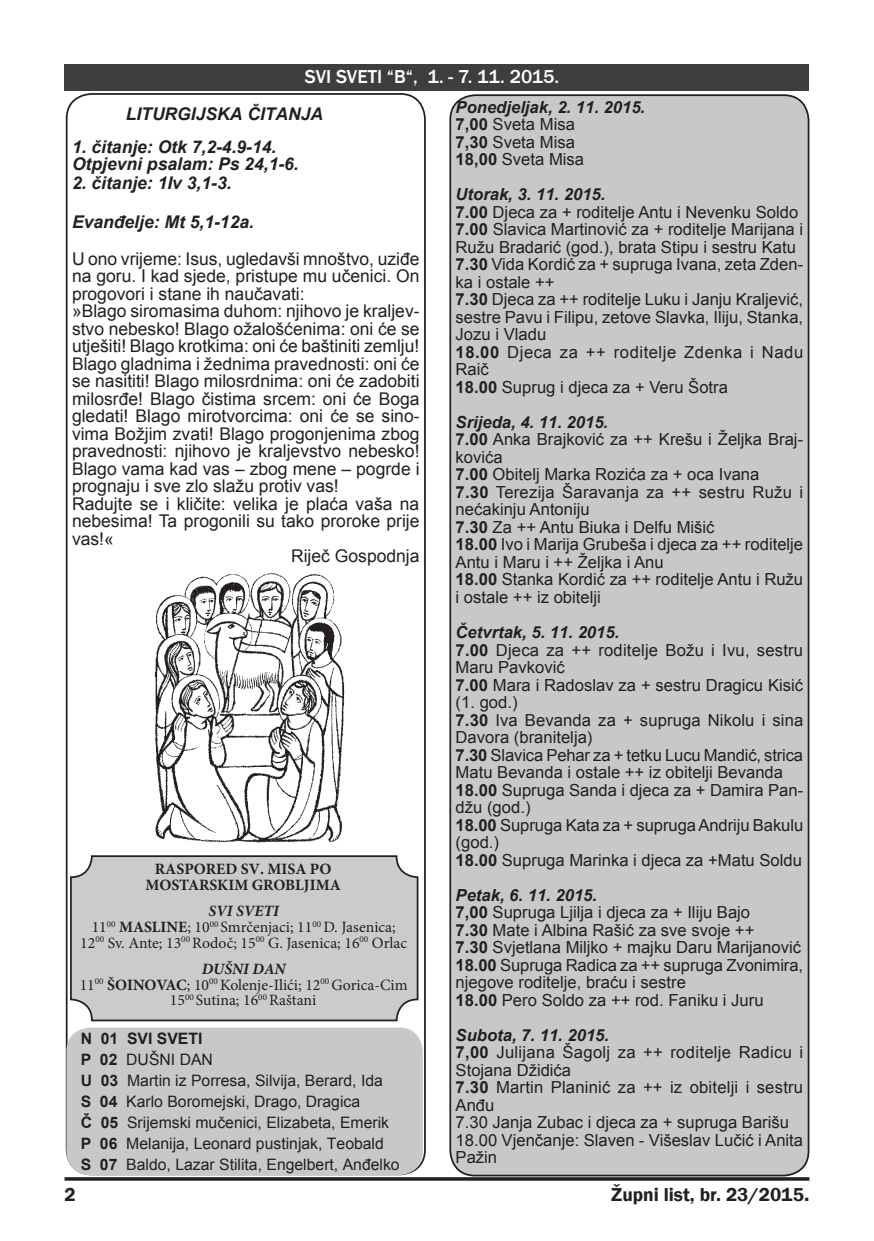
<style>
.page{position:relative;width:874px;height:1241px;background:#fff}
.page>*{position:absolute;margin:0;border:0;box-sizing:border-box;transform-origin:0 0}
.t1{font:500 19.25px "Franklin Gothic";color:#fff}
.Tekst{font:600 19.25px "Franklin Gothic";color:#231f20}
.t2{font:17.5px/17.5px "Arial";color:#231f20;text-align:justify}
.t3{font:italic 700 17.5px "Arial";color:#231f20}
.t4{font:16.62px/17.5px "Arial";color:#231f20}
.t5{font:italic 700 16.62px "Arial";color:#231f20}
.t6{font:16.62px/17.5px "Arial";letter-spacing:.02em;color:#231f20}
.t7{font:16.62px/17.5px "Arial";letter-spacing:.03em;color:#231f20}
.t8{font:15.75px "Arial";color:#231f20}
.t9{font:15.75px "Minion Pro";color:#231f20}
.t10{font:700 15.75px "Minion Pro";color:#231f20}
.t11{font:italic 700 15.75px "Minion Pro";color:#231f20}
.t12{font:700 15.75px "Arial";color:#231f20}
.s1{font-weight:700}
.s2{font-size:21px}
</style>
<div class="page">
<div style="left:66px;top:1027px;width:356px;height:147px;background:#c7c8ca;border-radius:24px"></div>
<div style="left:64px;top:64px;width:745px;height:27px;background:#3e3e3f"></div>
<svg style="left:64px;top:1176px;width:745px;height:4px;background:#595657"></svg>
<div style="left:450px;top:95px;width:358px;height:1080px;background:#c7c8ca;border-radius:25px"></div>
<div style="left:449px;top:94px;width:360px;height:1082px;border:2px solid #231f20;border-radius:25px"></div>
<img style="left:154px;top:573px;width:191px;height:270px">
<div style="left:71px;top:856px;width:346px;height:164px;background:#cacbcd;border-radius:21px"></div>
<div style="left:70px;top:855px;width:348px;height:166px;border:2px solid #231f20;border-radius:21px"></div>
<p class="t1" style="left:305px;top:65px;width:255px">SVI SVETI “B“, 1. - 7. 11. 2015.</p>
<p class="t3" style="left:126px;top:102px;width:199px">LITURGIJSKA ČITANJA</p>
<p class="t3" style="left:72px;top:135px;width:206px">1. čitanje: Otk 7,2-4.9-14.</p>
<p class="t3" style="left:72px;top:152px;width:228px">Otpjevni psalam: Ps 24,1-6.</p>
<p class="t3" style="left:72px;top:171px;width:161px">2. čitanje: 1Iv 3,1-3.</p>
<p class="t3" style="left:72px;top:210px;width:183px">Evanđelje: Mt 5,1-12a.</p>
<p class="t2" style="left:72px;top:250px;width:349px">U ono vrijeme: Isus, ugledavši mnoštvo, uziđe na goru. I kad sjede, pristupe mu učenici. On progovori i stane ih naučavati:</p>
<p class="t2" style="left:72px;top:302px;width:349px">»Blago siromasima duhom: njihovo je kraljev&shy;stvo nebesko! Blago ožalošćenima: oni će se utješiti! Blago krotkima: oni će baštiniti zemlju!<br>Blago gladnima i žednima pravednosti: oni će se nasititi! Blago milosrdnima: oni će zadobiti milosrđe! Blago čistima srcem: oni će Boga gledati! Blago mirotvorcima: oni će se sino&shy;vima Božjim zvati! Blago progonjenima zbog pravednosti: njihovo je kraljevstvo nebesko!<br>Blago vama kad vas – zbog mene – pogrde i prognaju i sve zlo slažu protiv vas!</p>
<p class="t2" style="left:72px;top:495px;width:349px">Radujte se i kličite: velika je plaća vaša na nebesima! Ta progonili su tako proroke prije vas!«</p>
<p class="t2" style="left:291px;top:547px;width:130px">Riječ Gospodnja</p>
<p class="t10" style="left:155px;top:857px;width:178px">RASPORED SV. MISA PO</p>
<p class="t10" style="left:145px;top:873px;width:197px">MOSTARSKIM GROBLJIMA</p>
<p class="t11" style="left:208px;top:899px;width:72px">SVI SVETI</p>
<p class="t9" style="left:92px;top:916px;width:305px">11<sup>00</sup> <span class="s1">MASLINE</span>; 10<sup>00</sup> Smrčenjaci; 11<sup>00</sup> D. Jasenica;</p>
<p class="t9" style="left:80px;top:931px;width:328px">12<sup>00</sup> Sv. Ante; 13<sup>00</sup> Rodoč; 15<sup>00</sup> G. Jasenica; 16<sup>00</sup> Orlac</p>
<p class="t11" style="left:202px;top:957px;width:85px">DUŠNI DAN</p>
<p class="t9" style="left:80px;top:973px;width:329px">11<sup>00</sup> <span class="s1">ŠOINOVAC</span>; 10<sup>00</sup> Kolenje-Ilići; 12<sup>00</sup> Gorica-Cim</p>
<p class="t9" style="left:170px;top:989px;width:148px">15<sup>00</sup> Sutina; 16<sup>00</sup> Raštani</p>
<p class="t12" style="left:81px;top:1027px;width:123px">N 01 SVI SVETI</p>
<p class="t8" style="left:81px;top:1048px;width:134px"><span class="s1">P 02</span> DUŠNI DAN</p>
<p class="t8" style="left:81px;top:1069px;width:303px"><span class="s1">U 03</span> Martin iz Porresa, Silvija, Berard, Ida</p>
<p class="t8" style="left:81px;top:1090px;width:281px"><span class="s1">S 04</span> Karlo Boromejski, Drago, Dragica</p>
<p class="t8" style="left:81px;top:1111px;width:310px"><span class="s1">Č 05</span> Srijemski mučenici, Elizabeta, Emerik</p>
<p class="t8" style="left:81px;top:1132px;width:304px"><span class="s1">P 06</span> Melanija, Leonard pustinjak, Teobald</p>
<p class="t8" style="left:81px;top:1153px;width:320px"><span class="s1">S 07</span> Baldo, Lazar Stilita, Engelbert, Anđelko</p>
<p class="t5" style="left:455px;top:96px;width:191px">Ponedjeljak, 2. 11. 2015.</p>
<p class="t4" style="left:455px;top:116px;width:121px"><span class="s1">7,00</span> Sveta Misa</p>
<p class="t4" style="left:455px;top:133px;width:121px"><span class="s1">7,30</span> Sveta Misa</p>
<p class="t4" style="left:455px;top:151px;width:130px"><span class="s1">18,00</span> Sveta Misa</p>
<p class="t5" style="left:455px;top:183px;width:151px">Utorak, 3. 11. 2015.</p>
<p class="t4" style="left:455px;top:203px;width:344px"><span class="s1">7.00</span> Djeca za + roditelje Antu i Nevenku Soldo</p>
<p class="t4" style="left:455px;top:221px;width:349px"><span class="s1">7.00</span> Slavica Martinović za + roditelje Marijana i<br>Ružu Bradarić (god.), brata Stipu i sestru Katu</p>
<p class="t4" style="left:455px;top:256px;width:349px"><span class="s1">7.30</span> Vida Kordić za + supruga Ivana, zeta Zden&shy;ka i ostale ++</p>
<p class="t4" style="left:455px;top:291px;width:349px;text-align:justify"><span class="s1">7.30</span> Djeca za ++ roditelje Luku i Janju Kraljević, sestre Pavu i Filipu, zetove Slavka, Iliju, Stanka, Jozu i Vladu</p>
<p class="t7" style="left:455px;top:343px;width:349px"><span class="s1">18.00</span> Djeca za ++ roditelje Zdenka i Nadu<br>Raič</p>
<p class="t4" style="left:455px;top:378px;width:274px"><span class="s1">18.00</span> Suprug i djeca za + Veru Šotra</p>
<p class="t5" style="left:455px;top:411px;width:154px">Srijeda, 4. 11. 2015.</p>
<p class="t4" style="left:455px;top:431px;width:349px"><span class="s1">7.00</span> Anka Brajković za ++ Krešu i Željka Braj&shy;kovića</p>
<p class="t4" style="left:455px;top:466px;width:305px"><span class="s1">7.00</span> Obitelj Marka Rozića za + oca Ivana</p>
<p class="t4" style="left:455px;top:483px;width:349px"><span class="s1">7.30</span> Terezija Šaravanja za ++ sestru Ružu i nećakinju Antoniju</p>
<p class="t4" style="left:455px;top:518px;width:260px"><span class="s1">7.30</span> Za ++ Antu Biuka i Delfu Mišić</p>
<p class="t4" style="left:455px;top:536px;width:349px"><span class="s1">18.00</span> Ivo i Marija Grubeša i djeca za ++ roditelje<br>Antu i Maru i ++ Željka i Anu</p>
<p class="t4" style="left:455px;top:571px;width:349px"><span class="s1">18.00</span> Stanka Kordić za ++ roditelje Antu i Ružu i ostale ++ iz obitelji</p>
<p class="t5" style="left:455px;top:621px;width:165px">Četvrtak, 5. 11. 2015.</p>
<p class="t4" style="left:455px;top:641px;width:349px"><span class="s1">7.00</span> Djeca za ++ roditelje Božu i Ivu, sestru<br>Maru Pavković</p>
<p class="t4" style="left:455px;top:676px;width:349px"><span class="s1">7.00</span> Mara i Radoslav za + sestru Dragicu Kisić (1. god.)</p>
<p class="t4" style="left:455px;top:711px;width:349px"><span class="s1">7.30</span> Iva Bevanda za + supruga Nikolu i sina<br>Davora (branitelja)</p>
<p class="t4" style="left:455px;top:746px;width:349px"><span class="s1">7.30</span> Slavica Pehar za + tetku Lucu Mandić, strica<br>Matu Bevanda i ostale ++ iz obitelji Bevanda</p>
<p class="t4" style="left:455px;top:781px;width:349px"><span class="s1">18.00</span> Supruga Sanda i djeca za + Damira Pan&shy;džu (god.)</p>
<p class="t4" style="left:455px;top:816px;width:349px"><span class="s1">18.00</span> Supruga Kata za + supruga Andriju Bakulu (god.)</p>
<p class="t4" style="left:455px;top:851px;width:348px"><span class="s1">18.00</span> Supruga Marinka i djeca za +Matu Soldu</p>
<p class="t5" style="left:455px;top:883px;width:143px">Petak, 6. 11. 2015.</p>
<p class="t4" style="left:455px;top:903px;width:296px"><span class="s1">7,00</span> Supruga Ljilja i djeca za + Iliju Bajo</p>
<p class="t4" style="left:455px;top:921px;width:300px"><span class="s1">7.30</span> Mate i Albina Rašić za sve svoje ++</p>
<p class="t4" style="left:455px;top:938px;width:347px"><span class="s1">7.30</span> Svjetlana Miljko + majku Daru Marijanović</p>
<p class="t4" style="left:455px;top:956px;width:349px"><span class="s1">18.00</span> Supruga Radica za ++ supruga Zvonimira, njegove roditelje, braću i sestre</p>
<p class="t4" style="left:455px;top:991px;width:309px"><span class="s1">18.00</span> Pero Soldo za ++ rod. Faniku i Juru</p>
<p class="t5" style="left:455px;top:1023px;width:155px">Subota, 7. 11. 2015.</p>
<p class="t6" style="left:455px;top:1043px;width:349px"><span class="s1">7,00</span> Julijana Šagolj za ++ roditelje Radicu i<br>Stojana Džidića</p>
<p class="t4" style="left:455px;top:1078px;width:349px"><span class="s1">7.30</span> Martin Planinić za ++ iz obitelji i sestru<br>Anđu</p>
<p class="t4" style="left:455px;top:1113px;width:335px">7.30 Janja Zubac i djeca za + supruga Barišu</p>
<p class="t4" style="left:455px;top:1131px;width:349px">18.00 Vjenčanje: Slaven - Višeslav Lučić i Anita<br>Pažin</p>
<p class="Tekst" style="left:64px;top:1182px;width:13px">2</p>
<p class="Tekst" style="left:611px;top:1182px;width:199px">Župni list, br. 23/2015<span class="s2">.</span></p>
</div>
